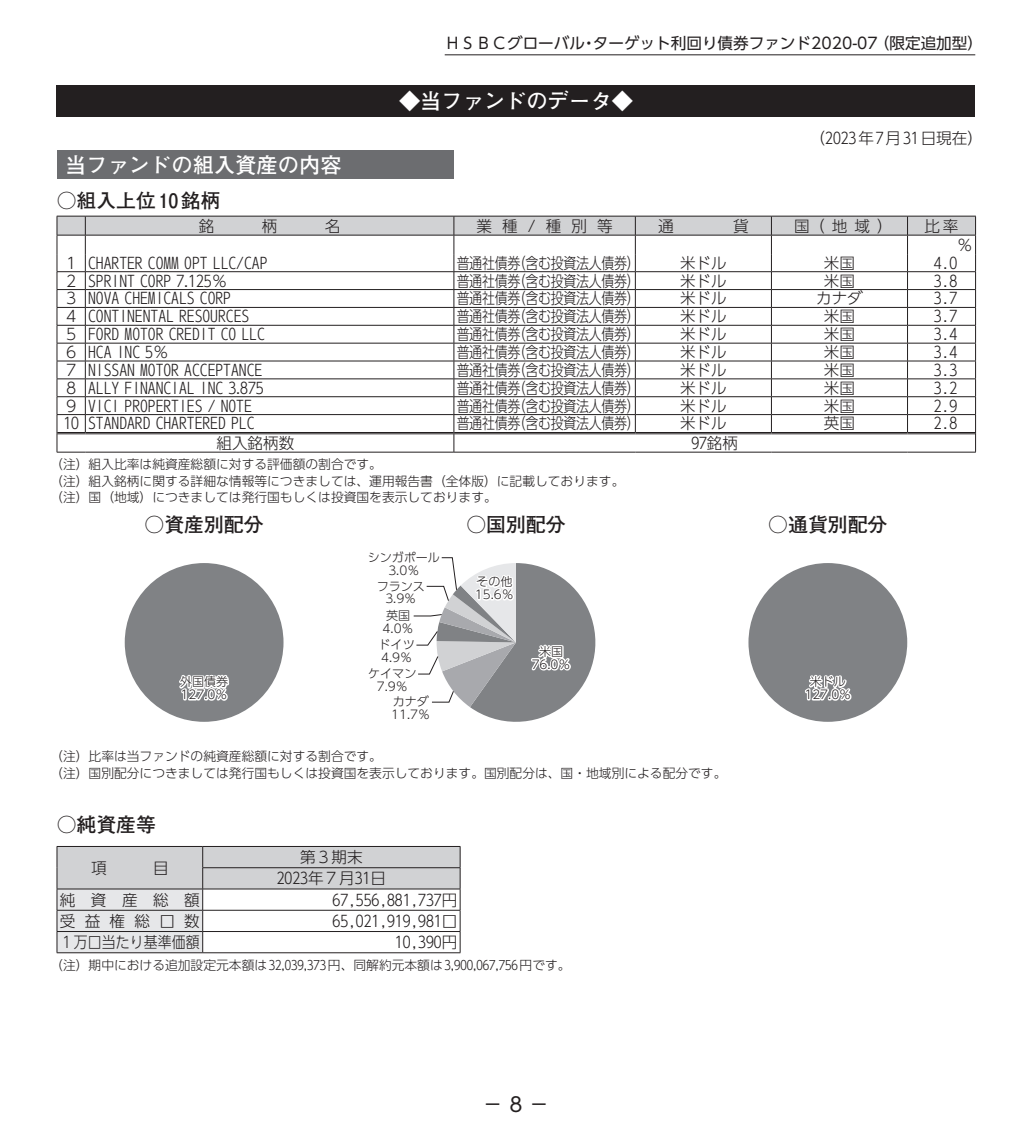
<style>
.page{position:relative;width:1032px;height:1134px;background:#fff}
.page>*{position:absolute;margin:0;border:0;box-sizing:border-box;transform-origin:0 0}
.t1{font:700 21.2px "Futo Go B101 Pro";color:#fff}
.t2{font:700 19.8px "Futo Go B101 Pro";color:#231f20}
.t3{font:19.8px "UD Shin Go Pro";color:#231f20}
.t4{font:300 15.6px/19px "UD Shin Go Pro";color:#231f20}
.t5{font:300 15.6px "UD Shin Go Pro";letter-spacing:-.02em;color:#231f20;scale:.83 1}
.t6{font:15.6px "UD Shin Go Pro";color:#231f20}
.t7{font:300 15.6px "UD Shin Go Pro";color:#231f20;scale:.89 1}
.t8{font:300 12.8px/16.4px "UD Shin Go Pro";color:#231f20}
.t9{font:300 12px/12.8px "UD Shin Go Pro";color:#231f20}
</style>
<div class="page">
<div style="left:57px;top:85px;width:918px;height:31px;background:#231f20"></div>
<div style="left:57px;top:151px;width:397px;height:28px;background:#6c6d70"></div>
<svg style="left:57px;top:216px;width:919px;height:237px"></svg>
<div style="left:125px;top:563px;width:158px;height:159px;background:#808285;border-radius:50%"></div>
<svg style="left:179px;top:674px;width:51px;height:27px"></svg>
<svg style="left:413px;top:557px;width:183px;height:165px"></svg>
<div style="left:748px;top:563px;width:159px;height:159px;background:#808285;border-radius:50%"></div>
<svg style="left:804px;top:674px;width:48px;height:27px"></svg>
<svg style="left:57px;top:846px;width:404px;height:107px"></svg>
<hr style="left:57px;top:910px;width:146px;height:1px;background:#231f20">
<hr style="left:57px;top:931px;width:146px;height:1px;background:#231f20">
<hr style="left:57px;top:952px;width:146px;height:1px;background:#231f20">
<hr style="left:203px;top:910px;width:257px;height:1px;background:#231f20">
<hr style="left:203px;top:931px;width:257px;height:1px;background:#231f20">
<hr style="left:203px;top:952px;width:257px;height:1px;background:#231f20">
<hr style="left:445px;top:54px;width:530px;height:1px;background:#231f20">
<p class="t6" style="left:445px;top:31px;width:540px">ＨＳＢＣグローバル・ターゲット利回り債券ファンド2020-07（限定追加型）</p>
<h1 class="t1" style="left:399px;top:84px;width:235px">◆当ファンドのデータ◆</h1>
<p class="t4" style="left:809px;top:128px;width:175px">（2023年 7月 31日現在）</p>
<h1 class="t1" style="left:65px;top:148px;width:278px">当ファンドの組入資産の内容</h1>
<p class="t2" style="left:57px;top:184px;width:165px">○組入上位1 0銘柄</p>
<p class="t4" style="left:199px;top:216px;width:17px">銘</p>
<p class="t4" style="left:262px;top:216px;width:17px">柄</p>
<p class="t4" style="left:325px;top:216px;width:17px">名</p>
<p class="t4" style="left:477px;top:216px;width:138px">業種/種別等</p>
<p class="t4" style="left:658px;top:216px;width:17px">通</p>
<p class="t4" style="left:733px;top:216px;width:17px">貨</p>
<p class="t4" style="left:794px;top:216px;width:100px">国（地域）</p>
<p class="t4" style="left:957px;top:216px;width:17px;text-indent:-33px">比率％</p>
<p class="t4" style="left:63px;top:253px;width:206px">1 CHARTER COMM OPT LLC/CAP</p>
<p class="t5" style="left:457px;top:250px;width:222px">普通社債券（含む投資法人債券）</p>
<p class="t4" style="left:680px;top:253px;width:48px">米ドル</p>
<p class="t4" style="left:824px;top:253px;width:33px">米国</p>
<p class="t4" style="left:934px;top:253px;width:25px">4.0</p>
<p class="t4" style="left:63px;top:271px;width:165px">2 SPRINT CORP 7.125％</p>
<p class="t5" style="left:457px;top:268px;width:222px">普通社債券（含む投資法人債券）</p>
<p class="t4" style="left:680px;top:271px;width:48px">米ドル</p>
<p class="t4" style="left:824px;top:271px;width:33px">米国</p>
<p class="t4" style="left:934px;top:271px;width:25px">3.8</p>
<p class="t4" style="left:63px;top:288px;width:169px">3 NOVA CHEMICALS CORP</p>
<p class="t5" style="left:457px;top:286px;width:222px">普通社債券（含む投資法人債券）</p>
<p class="t4" style="left:680px;top:288px;width:48px">米ドル</p>
<p class="t4" style="left:816px;top:288px;width:48px">カナダ</p>
<p class="t4" style="left:934px;top:288px;width:25px">3.7</p>
<p class="t4" style="left:63px;top:306px;width:187px">4 CONTINENTAL RESOURCES</p>
<p class="t5" style="left:457px;top:304px;width:222px">普通社債券（含む投資法人債券）</p>
<p class="t4" style="left:680px;top:306px;width:48px">米ドル</p>
<p class="t4" style="left:824px;top:306px;width:33px">米国</p>
<p class="t4" style="left:934px;top:306px;width:25px">3.7</p>
<p class="t4" style="left:63px;top:324px;width:203px">5 FORD MOTOR CREDIT CO LLC</p>
<p class="t5" style="left:457px;top:322px;width:222px">普通社債券（含む投資法人債券）</p>
<p class="t4" style="left:680px;top:324px;width:48px">米ドル</p>
<p class="t4" style="left:824px;top:324px;width:33px">米国</p>
<p class="t4" style="left:934px;top:324px;width:25px">3.4</p>
<p class="t4" style="left:63px;top:342px;width:107px">6 HCA INC 5％</p>
<p class="t5" style="left:457px;top:339px;width:222px">普通社債券（含む投資法人債券）</p>
<p class="t4" style="left:680px;top:342px;width:48px">米ドル</p>
<p class="t4" style="left:824px;top:342px;width:33px">米国</p>
<p class="t4" style="left:934px;top:342px;width:25px">3.4</p>
<p class="t4" style="left:63px;top:360px;width:200px">7 NISSAN MOTOR ACCEPTANCE</p>
<p class="t5" style="left:457px;top:357px;width:222px">普通社債券（含む投資法人債券）</p>
<p class="t4" style="left:680px;top:360px;width:48px">米ドル</p>
<p class="t4" style="left:824px;top:360px;width:33px">米国</p>
<p class="t4" style="left:934px;top:360px;width:25px">3.3</p>
<p class="t4" style="left:63px;top:378px;width:202px">8 ALLY FINANCIAL INC 3.875</p>
<p class="t5" style="left:457px;top:375px;width:222px">普通社債券（含む投資法人債券）</p>
<p class="t4" style="left:680px;top:378px;width:48px">米ドル</p>
<p class="t4" style="left:824px;top:378px;width:33px">米国</p>
<p class="t4" style="left:934px;top:378px;width:25px">3.2</p>
<p class="t4" style="left:63px;top:396px;width:190px">9 VICI PROPERTIES / NOTE</p>
<p class="t5" style="left:457px;top:393px;width:222px">普通社債券（含む投資法人債券）</p>
<p class="t4" style="left:680px;top:396px;width:48px">米ドル</p>
<p class="t4" style="left:824px;top:396px;width:33px">米国</p>
<p class="t4" style="left:934px;top:396px;width:25px">2.9</p>
<p class="t4" style="left:63px;top:413px;width:193px">10 STANDARD CHARTERED PLC</p>
<p class="t5" style="left:457px;top:411px;width:222px">普通社債券（含む投資法人債券）</p>
<p class="t4" style="left:680px;top:413px;width:48px">米ドル</p>
<p class="t4" style="left:824px;top:413px;width:33px">英国</p>
<p class="t4" style="left:934px;top:413px;width:25px">2.8</p>
<p class="t4" style="left:216px;top:433px;width:79px">組入銘柄数</p>
<p class="t4" style="left:691px;top:433px;width:48px">97銘柄</p>
<p class="t8" style="left:50px;top:456px;width:576px">（注）組入比率は純資産総額に対する評価額の割合です。<br>（注）組入銘柄に関する詳細な情報等につきましては、運用報告書（全体版）に記載しております。（注）国（地域）につきましては発行国もしくは投資国を表示しております。</p>
<p class="t2" style="left:145px;top:509px;width:121px">○資産別配分</p>
<p class="t2" style="left:768px;top:509px;width:121px">○通貨別配分</p>
<p class="t2" style="left:466px;top:509px;width:101px">○国別配分</p>
<p class="t9" style="left:180px;top:675px;width:50px">外国債券<br>127.0％</p>
<p class="t9" style="left:368px;top:551px;width:74px;text-align:center">シンガポール<br>3.0％</p>
<p class="t9" style="left:377px;top:579px;width:50px;text-align:center">フランス<br>3.9％</p>
<p class="t9" style="left:383px;top:609px;width:33px">英国<br>4.0％</p>
<p class="t9" style="left:379px;top:638px;width:38px">ドイツ<br>4.9％</p>
<p class="t9" style="left:368px;top:667px;width:50px;text-align:center">ケイマン<br>7.9％</p>
<p class="t9" style="left:391px;top:695px;width:40px">カナダ<br>11.7％</p>
<p class="t9" style="left:475px;top:575px;width:40px">その他<br>15.6％</p>
<p class="t9" style="left:532px;top:645px;width:40px;text-align:center">米国<br>76.0％</p>
<p class="t8" style="left:50px;top:748px;width:678px">（注）比率は当ファンドの純資産総額に対する割合です。<br>（注）国別配分につきましては発行国もしくは投資国を表示しております。国別配分は、国・地域別による配分です。</p>
<p class="t2" style="left:57px;top:809px;width:101px">○純資産等</p>
<p class="t4" style="left:91px;top:858px;width:17px">項</p>
<p class="t4" style="left:153px;top:858px;width:17px">目</p>
<p class="t4" style="left:277px;top:846px;width:111px;line-height:21.2px;text-align:center">第3期末<br>2023年7月31日</p>
<p class="t4" style="left:60px;top:889px;width:142px">純資産総額</p>
<p class="t4" style="left:333px;top:889px;width:126px">67,556,881,737円</p>
<p class="t4" style="left:60px;top:911px;width:142px">受益権総口数</p>
<p class="t4" style="left:333px;top:911px;width:126px">65,021,919,981口</p>
<p class="t7" style="left:60px;top:929px;width:159px">1万口当たり基準価額</p>
<p class="t4" style="left:395px;top:932px;width:64px">10,390円</p>
<p class="t8" style="left:50px;top:956px;width:522px">（注）期中における追加設定元本額は 32,039,373円、同解約元本額は 3,900,067,756円です。</p>
<p class="t3" style="left:483px;top:1088px;width:67px">－ 8 －</p>
<p class="t9" style="left:804px;top:675px;width:48px;text-align:center">米ドル<br>127.0％</p>
</div>
